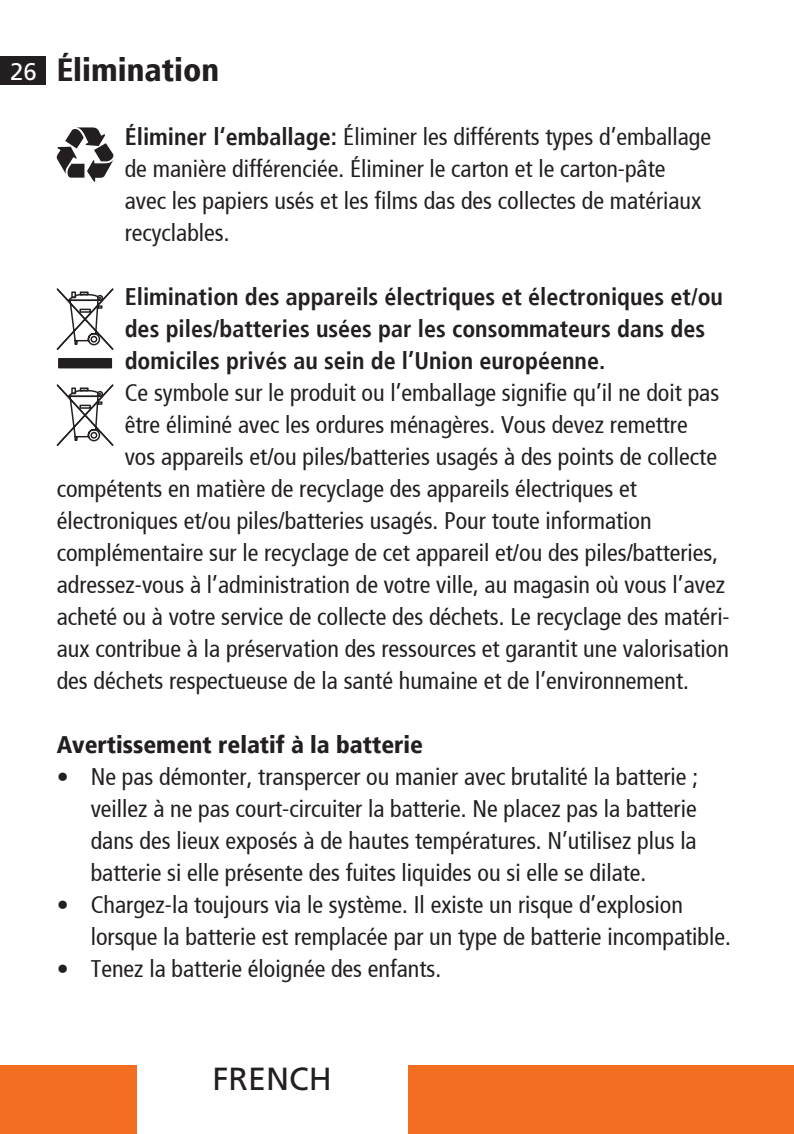
<style>
.page{position:relative;width:794px;height:1134px;background:#fff}
.page>*{position:absolute;margin:0;border:0;box-sizing:border-box;transform-origin:0 0}
.t1{font:900 condensed 32px "Frutiger";color:#231f20}
.t2{font:32px "Frutiger LT";color:#231f20}
.t3{font:condensed 24px/32px "Frutiger";color:#231f20}
.t4{font:700 condensed 24px/32px "Frutiger";color:#231f20}
.t5{font:900 condensed 24px "Frutiger";color:#231f20}
.t6{font:24px "Frutiger LT";color:#fff}
.s1{font-weight:700}
</style>
<div class="page">
<div style="left:0;top:1066px;width:136px;height:68px;background:#f36e21"></div>
<div style="left:408px;top:1066px;width:386px;height:68px;background:#f36e21"></div>
<div style="left:59px;top:359px;width:52px;height:9px;background:#231f20"></div>
<div style="left:58px;top:358px;width:54px;height:10px;border:1px solid #231f20"></div>
<svg style="left:56px;top:288px;width:58px;height:62px"></svg>
<svg style="left:57px;top:127px;width:56px;height:55px"></svg>
<svg style="left:56px;top:384px;width:58px;height:62px"></svg>
<div style="left:0;top:57px;width:45px;height:28px;background:#231f20"></div>
<p class="t6" style="left:10px;top:57px;width:28px">26</p>
<p class="t1" style="left:57px;top:55px;width:164px">Élimination</p>
<p class="t3" style="left:125px;top:122px;width:588px"><span class="s1">Éliminer l‘emballage:</span> Éliminer les différents types d’emballage de manière différenciée. Éliminer le carton et le carton-pâte avec les papiers usés et les films das des collectes de matériaux recyclables.</p>
<p class="t4" style="left:125px;top:282px;width:600px">Elimination des appareils électriques et électroniques et/ou des piles/batteries usées par les consommateurs dans des domiciles privés au sein de l’Union européenne.</p>
<p class="t3" style="left:125px;top:378px;width:596px">Ce symbole sur le produit ou l’emballage signifie qu’il ne doit pas être éliminé avec les ordures ménagères. Vous devez remettre vos appareils et/ou piles/batteries usagés à des points de collecte</p>
<p class="t3" style="left:57px;top:474px;width:674px">compétents en matière de recyclage des appareils électriques et électroniques et/ou piles/batteries usagés. Pour toute information complémentaire sur le recyclage de cet appareil et/ou des piles/batteries, adressez-vous à l’administration de votre ville, au magasin où vous l’avez acheté ou à votre service de collecte des déchets. Le recyclage des matéri&shy;aux contribue à la préservation des ressources et garantit une valorisation des déchets respectueuse de la santé humaine et de l’environnement.</p>
<p class="t5" style="left:57px;top:734px;width:368px">Avertissement relatif à la batterie</p>
<p class="t3" style="left:91px;top:762px;width:609px;text-align:justify;text-indent:-34px">• Ne pas démonter, transpercer ou manier avec brutalité la batterie ; veillez à ne pas court-circuiter la batterie. Ne placez pas la batterie dans des lieux exposés à de hautes températures. N’utilisez plus la batterie si elle présente des fuites liquides ou si elle se dilate.</p>
<p class="t3" style="left:91px;top:890px;width:641px;text-indent:-34px">• Chargez-la toujours via le système. Il existe un risque d’explosion lorsque la batterie est remplacée par un type de batterie incompatible.</p>
<p class="t3" style="left:57px;top:954px;width:386px">• Tenez la batterie éloignée des enfants.</p>
<p class="t2" style="left:213px;top:1060px;width:121px">FRENCH</p>
</div>
